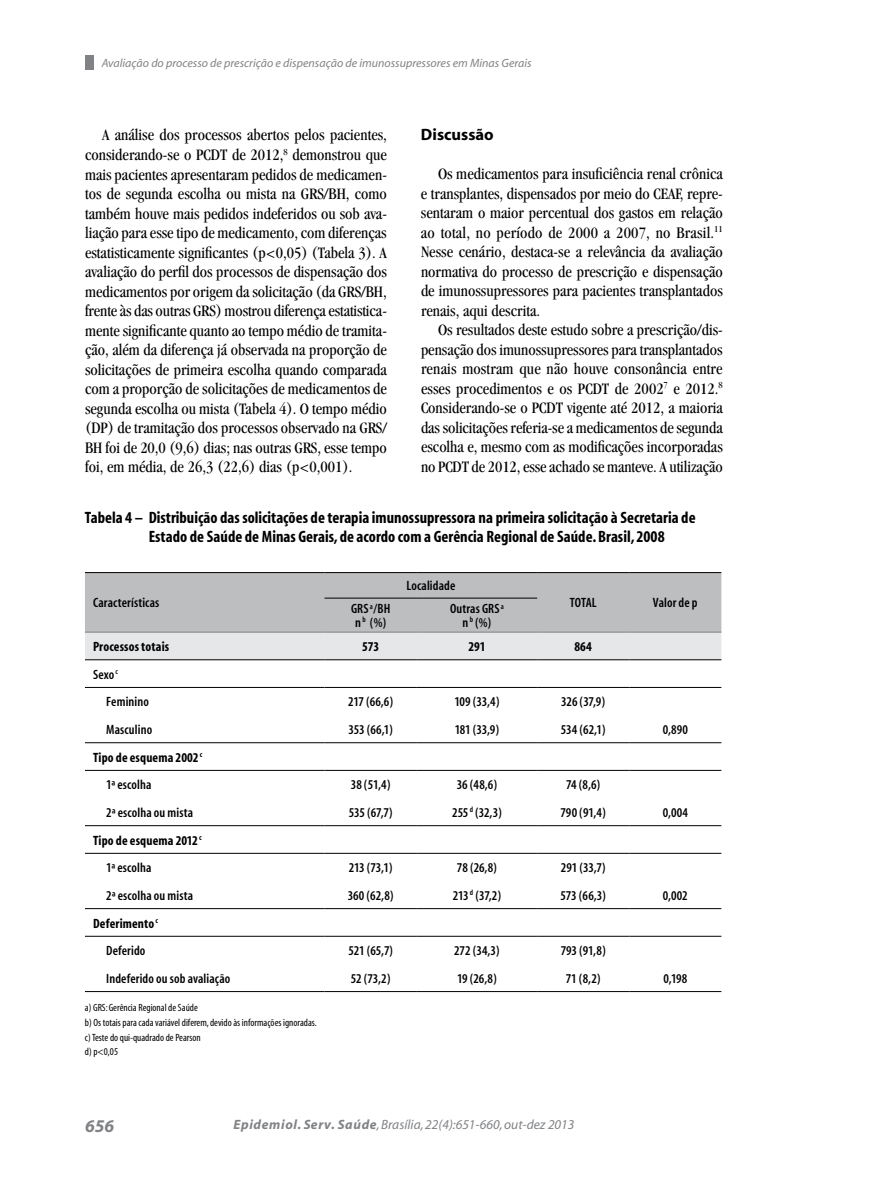
<style>
.page{position:relative;width:893px;height:1191px;background:#fff}
.page>*{position:absolute;margin:0;border:0;box-sizing:border-box;transform-origin:0 0}
.t1{font:italic 700 18px "Myriad";color:#808285}
.t2{font:condensed 16.5px/19.5px "Garamond";color:#000;text-align:justify}
.t3{font:700 condensed 16.5px/19.5px "Myriad";color:#000}
.t4{font:700 16.5px "Myriad";color:#000}
.t5{font:600 condensed 13.5px/13.5px "Myriad";letter-spacing:.01em;color:#000;text-align:center}
.t6{font:700 condensed 13.5px/27.8px "Myriad";letter-spacing:.01em;color:#000}
.t7{font:italic 13.5px "Myriad";color:#808285}
.t8{font:italic 12px "Myriad";color:#808285}
.t9{font:condensed 10.5px/14.7px "Myriad";color:#000}
.s1{font-weight:600}
.s2{font-weight:700}
</style>
<div class="page">
<div style="left:85px;top:55px;width:8px;height:15px;background:#808285"></div>
<svg style="left:85px;top:573px;width:636px;height:86px;background:#c8c9cb"></svg>
<hr style="left:85px;top:632px;width:240px;height:1px;background:#808080">
<hr style="left:325px;top:632px;width:92px;height:1px;background:#808080">
<hr style="left:417px;top:632px;width:120px;height:1px;background:#808080">
<hr style="left:537px;top:632px;width:92px;height:1px;background:#808080">
<hr style="left:629px;top:632px;width:92px;height:1px;background:#808080">
<hr style="left:85px;top:991px;width:240px;height:1px;background:#000">
<hr style="left:325px;top:991px;width:92px;height:1px;background:#000">
<hr style="left:417px;top:991px;width:120px;height:1px;background:#000">
<hr style="left:537px;top:991px;width:92px;height:1px;background:#000">
<hr style="left:629px;top:991px;width:92px;height:1px;background:#000">
<hr style="left:325px;top:598px;width:92px;height:1px;background:#000">
<hr style="left:417px;top:598px;width:120px;height:1px;background:#000">
<hr style="left:85px;top:659px;width:240px;height:1px;background:#000">
<hr style="left:325px;top:659px;width:92px;height:1px;background:#000">
<hr style="left:417px;top:659px;width:120px;height:1px;background:#000">
<hr style="left:537px;top:659px;width:92px;height:1px;background:#000">
<hr style="left:629px;top:659px;width:92px;height:1px;background:#000">
<hr style="left:85px;top:687px;width:240px;height:1px;background:#000">
<hr style="left:325px;top:687px;width:92px;height:1px;background:#000">
<hr style="left:417px;top:687px;width:120px;height:1px;background:#000">
<hr style="left:537px;top:687px;width:92px;height:1px;background:#000">
<hr style="left:629px;top:687px;width:92px;height:1px;background:#000">
<hr style="left:85px;top:742px;width:240px;height:1px;background:#000">
<hr style="left:325px;top:742px;width:92px;height:1px;background:#000">
<hr style="left:417px;top:742px;width:120px;height:1px;background:#000">
<hr style="left:537px;top:742px;width:92px;height:1px;background:#000">
<hr style="left:629px;top:742px;width:92px;height:1px;background:#000">
<hr style="left:85px;top:770px;width:240px;height:1px;background:#000">
<hr style="left:325px;top:770px;width:92px;height:1px;background:#000">
<hr style="left:417px;top:770px;width:120px;height:1px;background:#000">
<hr style="left:537px;top:770px;width:92px;height:1px;background:#000">
<hr style="left:629px;top:770px;width:92px;height:1px;background:#000">
<hr style="left:85px;top:825px;width:240px;height:1px;background:#000">
<hr style="left:325px;top:825px;width:92px;height:1px;background:#000">
<hr style="left:417px;top:825px;width:120px;height:1px;background:#000">
<hr style="left:537px;top:825px;width:92px;height:1px;background:#000">
<hr style="left:629px;top:825px;width:92px;height:1px;background:#000">
<hr style="left:85px;top:853px;width:240px;height:1px;background:#000">
<hr style="left:325px;top:853px;width:92px;height:1px;background:#000">
<hr style="left:417px;top:853px;width:120px;height:1px;background:#000">
<hr style="left:537px;top:853px;width:92px;height:1px;background:#000">
<hr style="left:629px;top:853px;width:92px;height:1px;background:#000">
<hr style="left:85px;top:908px;width:240px;height:1px;background:#000">
<hr style="left:325px;top:908px;width:92px;height:1px;background:#000">
<hr style="left:417px;top:908px;width:120px;height:1px;background:#000">
<hr style="left:537px;top:908px;width:92px;height:1px;background:#000">
<hr style="left:629px;top:908px;width:92px;height:1px;background:#000">
<hr style="left:85px;top:936px;width:240px;height:1px;background:#000">
<hr style="left:325px;top:936px;width:92px;height:1px;background:#000">
<hr style="left:417px;top:936px;width:120px;height:1px;background:#000">
<hr style="left:537px;top:936px;width:92px;height:1px;background:#000">
<hr style="left:629px;top:936px;width:92px;height:1px;background:#000">
<hr style="left:85px;top:572px;width:240px;height:1px;background:#000">
<hr style="left:325px;top:572px;width:92px;height:1px;background:#000">
<hr style="left:417px;top:572px;width:120px;height:1px;background:#000">
<hr style="left:537px;top:572px;width:92px;height:1px;background:#000">
<hr style="left:629px;top:572px;width:92px;height:1px;background:#000">
<p class="t8" style="left:102px;top:57px;width:431px">Avaliação do processo de prescrição e dispensação de imunossupressores em Minas Gerais</p>
<p class="t2" style="left:85px;top:125px;width:303px;text-indent:17px">A análise dos processos abertos pelos pacientes, considerando-se o PCDT de 2012,<sup>8</sup> demonstrou que mais pacientes apresentaram pedidos de medicamen&shy;tos de segunda escolha ou mista na GRS/BH, como também houve mais pedidos indeferidos ou sob ava&shy;liação para esse tipo de medicamento, com diferenças estatisticamente significantes (p&lt;0,05) (Tabela 3). A avaliação do perfil dos processos de dispensação dos medicamentos por origem da solicitação (da GRS/BH, frente às das outras GRS) mostrou diferença estatistica&shy;mente significante quanto ao tempo médio de tramita&shy;ção, além da diferença já observada na proporção de solicitações de primeira escolha quando comparada com a proporção de solicitações de medicamentos de segunda escolha ou mista (Tabela 4). O tempo médio (DP) de tramitação dos processos observado na GRS/ BH foi de 20,0 (9,6) dias; nas outras GRS, esse tempo foi, em média, de 26,3 (22,6) dias (p&lt;0,001).</p>
<p class="t4" style="left:421px;top:126px;width:74px">Discussão</p>
<p class="t2" style="left:421px;top:164px;width:303px;text-indent:17px">Os medicamentos para insuficiência renal crônica e transplantes, dispensados por meio do CEAF, repre&shy;sentaram o maior percentual dos gastos em relação ao total, no período de 2000 a 2007, no Brasil.<sup>11<br></sup>Nesse cenário, destaca-se a relevância da avaliação normativa do processo de prescrição e dispensação de imunossupressores para pacientes transplantados renais, aqui descrita.</p>
<p class="t2" style="left:421px;top:320px;width:303px;text-indent:17px">Os resultados deste estudo sobre a prescrição/dis&shy;pensação dos imunossupressores para transplantados renais mostram que não houve consonância entre esses procedimentos e os PCDT de 2002<sup>7</sup> e 2012.<sup>8<br></sup>Considerando-se o PCDT vigente até 2012, a maioria das solicitações referia-se a medicamentos de segunda escolha e, mesmo com as modificações incorporadas no PCDT de 2012, esse achado se manteve. A utilização</p>
<p class="t3" style="left:149px;top:508px;width:548px;text-indent:-64px">Tabela 4 – Distribuição das solicitações de terapia imunossupressora na primeira solicitação à Secretaria de<br>Estado de Saúde de Minas Gerais, de acordo com a Gerência Regional de Saúde. Brasil, 2008</p>
<p class="t5" style="left:93px;top:597px;width:68px">Características</p>
<p class="t5" style="left:406px;top:580px;width:50px">Localidade</p>
<p class="t5" style="left:351px;top:603px;width:41px">GRS <sup>a</sup>/BH n <sup>b</sup> (%)</p>
<p class="t5" style="left:450px;top:603px;width:55px">Outras GRS <sup>a </sup>n <sup>b</sup> (%)</p>
<p class="t5" style="left:570px;top:597px;width:28px">TOTAL</p>
<p class="t5" style="left:653px;top:597px;width:46px">Valor de p</p>
<p class="t6" style="left:93px;top:633px;width:78px">Processos totais</p>
<p class="t6" style="left:362px;top:633px;width:19px">573</p>
<p class="t6" style="left:468px;top:633px;width:19px">291</p>
<p class="t6" style="left:574px;top:633px;width:19px">864</p>
<p class="t5" style="left:106px;top:661px;width:44px;line-height:27.8px;text-align:left;text-indent:-13px">Sexo <sup>c<br></sup>Feminino</p>
<p class="t5" style="left:348px;top:695px;width:47px">217 (66,6)</p>
<p class="t5" style="left:454px;top:695px;width:47px">109 (33,4)</p>
<p class="t5" style="left:561px;top:695px;width:45px">326 (37,9)</p>
<p class="t5" style="left:106px;top:723px;width:48px">Masculino</p>
<p class="t5" style="left:348px;top:723px;width:46px">353 (66,1)</p>
<p class="t5" style="left:455px;top:723px;width:46px">181 (33,9)</p>
<p class="t5" style="left:561px;top:723px;width:46px">534 (62,1)</p>
<p class="t5" style="left:663px;top:723px;width:27px">0,890</p>
<p class="t6" style="left:106px;top:744px;width:98px;text-indent:-13px">Tipo de esquema 2002 <sup>c<br></sup><span class="s1">1ª escolha</span></p>
<p class="t5" style="left:351px;top:778px;width:41px">38 (51,4)</p>
<p class="t5" style="left:457px;top:778px;width:42px">36 (48,6)</p>
<p class="t5" style="left:566px;top:778px;width:36px">74 (8,6)</p>
<p class="t5" style="left:106px;top:806px;width:88px">2ª escolha ou mista</p>
<p class="t5" style="left:349px;top:806px;width:45px">535 (67,7)</p>
<p class="t5" style="left:452px;top:806px;width:51px">255 <sup>d</sup> (32,3)</p>
<p class="t5" style="left:560px;top:806px;width:47px">790 (91,4)</p>
<p class="t5" style="left:663px;top:806px;width:27px">0,004</p>
<p class="t6" style="left:106px;top:826px;width:97px;text-indent:-13px">Tipo de esquema 2012 <sup>c<br></sup><span class="s1">1ª escolha</span></p>
<p class="t5" style="left:349px;top:861px;width:45px">213 (73,1)</p>
<p class="t5" style="left:457px;top:861px;width:42px">78 (26,8)</p>
<p class="t5" style="left:561px;top:861px;width:46px">291 (33,7)</p>
<p class="t5" style="left:106px;top:889px;width:88px">2ª escolha ou mista</p>
<p class="t5" style="left:348px;top:889px;width:48px">360 (62,8)</p>
<p class="t5" style="left:453px;top:889px;width:50px">213 <sup>d</sup> (37,2)</p>
<p class="t5" style="left:560px;top:889px;width:47px">573 (66,3)</p>
<p class="t5" style="left:663px;top:889px;width:26px">0,002</p>
<p class="t6" style="left:93px;top:909px;width:67px;text-align:center">Deferimento <sup>c<br></sup><span class="s1">Deferido</span></p>
<p class="t5" style="left:348px;top:944px;width:46px">521 (65,7)</p>
<p class="t5" style="left:454px;top:944px;width:47px">272 (34,3)</p>
<p class="t5" style="left:561px;top:944px;width:47px">793 (91,8)</p>
<p class="t5" style="left:106px;top:972px;width:126px">Indeferido ou sob avaliação</p>
<p class="t5" style="left:351px;top:972px;width:41px">52 (73,2)</p>
<p class="t5" style="left:457px;top:972px;width:41px">19 (26,8)</p>
<p class="t5" style="left:566px;top:972px;width:36px">71 (8,2)</p>
<p class="t5" style="left:663px;top:972px;width:25px">0,198</p>
<p class="t9" style="left:85px;top:1000px;width:234px">a) GRS: Gerência Regional de Saúde<br>b) Os totais para cada variável diferem, devido às informações ignoradas. c) Teste do qui-quadrado de Pearson<br>d) p&lt;0,05</p>
<p class="t1" style="left:85px;top:1116px;width:31px">656</p>
<p class="t7" style="left:233px;top:1117px;width:343px"><span class="s2">Epidemiol. Serv. Saúde</span>, Brasília, 22(4):651-660, out-dez 2013</p>
</div>
